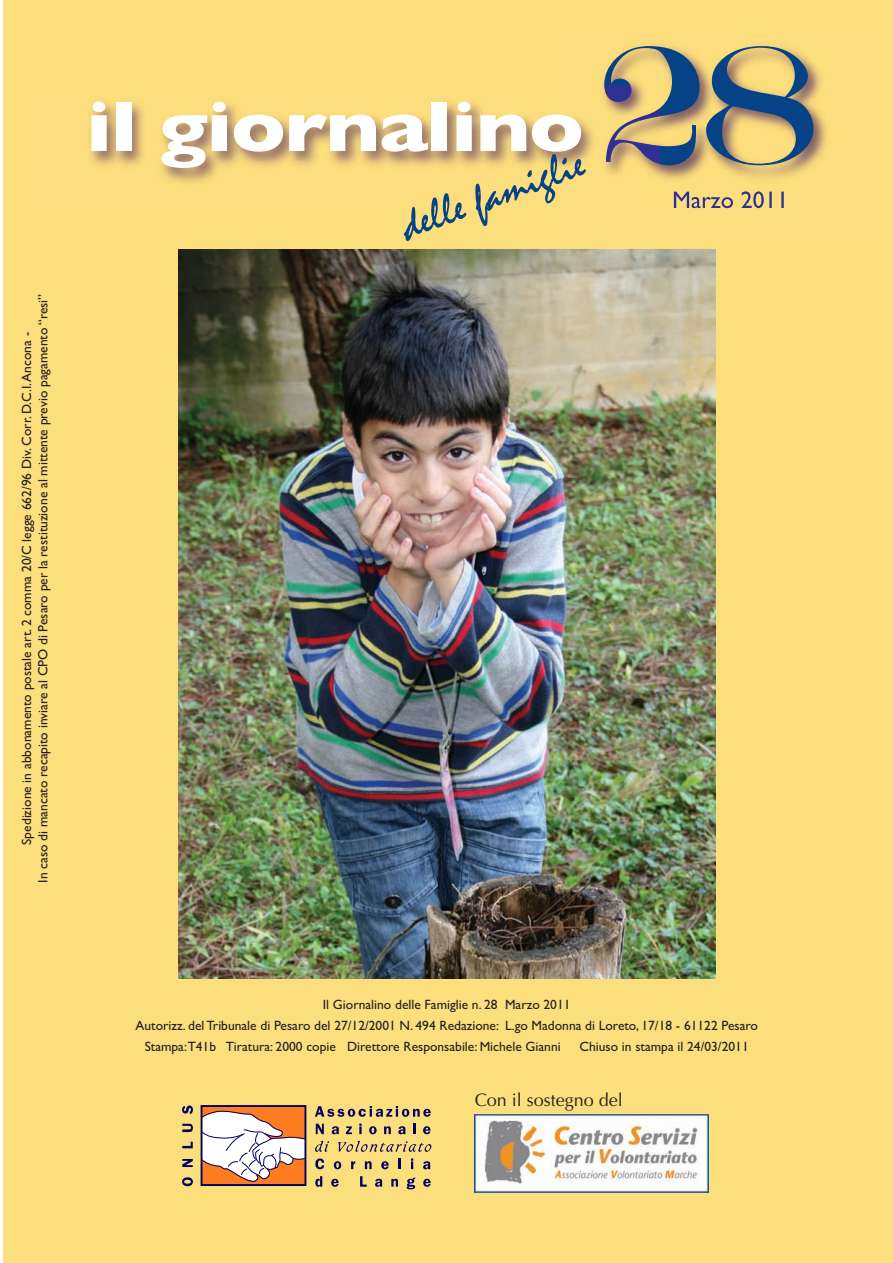
<style>
.page{position:relative;width:893px;height:1263px;background:#fff}
.page>*{position:absolute;margin:0;border:0;box-sizing:border-box;transform-origin:0 0}
.t1{font:180px "Modern";color:#054286;scale:1.4 1}
.t2{font:700 72px "Gill Sans";letter-spacing:-.02em;color:#fff;scale:1.2 1}
.t3{font:45px "Mistral";color:#054286}
.t4{font:18px "Optima";color:#231f20}
.t5{font:13.5px/16.2px "Gill Sans";color:#231f20;text-align:center}
</style>
<div class="page">
<div style="left:3px;top:0;width:890px;height:1263px;background:#fcdf7d"></div>
<img style="left:603px;top:46px;width:224px;height:163px">
<img style="left:674px;top:191px;width:110px;height:17px">
<img style="left:474px;top:1114px;width:234px;height:78px">
<img style="left:90px;top:86px;width:569px;height:118px">
<img style="left:604px;top:86px;width:55px;height:79px">
<img style="left:178px;top:249px;width:538px;height:730px">
<svg style="left:200px;top:1106px;width:103px;height:79px"></svg>
<div style="left:201px;top:1105px;width:105px;height:81px;border:2px solid #000062"></div>
<svg style="left:315px;top:1176px;width:7px;height:11px"></svg>
<svg style="left:331px;top:1179px;width:8px;height:8px"></svg>
<svg style="left:360px;top:1176px;width:7px;height:10px"></svg>
<svg style="left:375px;top:1179px;width:7px;height:8px"></svg>
<svg style="left:391px;top:1179px;width:7px;height:7px"></svg>
<svg style="left:407px;top:1177px;width:8px;height:12px"></svg>
<svg style="left:423px;top:1179px;width:8px;height:8px"></svg>
<svg style="left:315px;top:1158px;width:9px;height:11px"></svg>
<svg style="left:334px;top:1161px;width:7px;height:8px"></svg>
<svg style="left:351px;top:1161px;width:4px;height:8px"></svg>
<svg style="left:365px;top:1161px;width:7px;height:8px"></svg>
<svg style="left:381px;top:1161px;width:8px;height:8px"></svg>
<svg style="left:398px;top:1159px;width:3px;height:10px"></svg>
<svg style="left:411px;top:1158px;width:2px;height:11px"></svg>
<svg style="left:423px;top:1161px;width:7px;height:8px"></svg>
<svg style="left:315px;top:1141px;width:14px;height:11px"></svg>
<svg style="left:338px;top:1141px;width:93px;height:11px"></svg>
<svg style="left:316px;top:1124px;width:8px;height:10px"></svg>
<svg style="left:332px;top:1126px;width:7px;height:8px"></svg>
<svg style="left:346px;top:1126px;width:6px;height:8px"></svg>
<svg style="left:359px;top:1123px;width:3px;height:11px"></svg>
<svg style="left:369px;top:1126px;width:8px;height:8px"></svg>
<svg style="left:384px;top:1126px;width:7px;height:8px"></svg>
<svg style="left:398px;top:1126px;width:8px;height:8px"></svg>
<svg style="left:413px;top:1124px;width:2px;height:10px"></svg>
<svg style="left:423px;top:1126px;width:7px;height:8px"></svg>
<svg style="left:315px;top:1106px;width:116px;height:11px"></svg>
<svg style="left:182px;top:1177px;width:11px;height:9px"></svg>
<svg style="left:182px;top:1159px;width:11px;height:8px"></svg>
<svg style="left:182px;top:1142px;width:11px;height:6px"></svg>
<svg style="left:182px;top:1124px;width:11px;height:8px"></svg>
<svg style="left:182px;top:1105px;width:11px;height:9px"></svg>
<p class="t5" style="left:18px;top:883px;width:590px;rotate:-90deg">Spedizione in abbonamento postale art. 2 comma 20/C legge 662/96 Div. Corr. D.C.I.Ancona -<br>In caso di mancato recapito inviare al CPO di Pesaro per la restituzione al mittente previo pagamento “resi”</p>
<p class="t2" style="left:86px;top:84px;width:417px">il giornalino</p>
<p class="t3" style="left:392px;top:201px;width:194px;rotate:-20deg">delle famiglie</p>
<p class="t1" style="left:599px;top:17px;width:156px">28</p>
<p class="t5" style="left:323px;top:996px;width:249px">Il Giornalino delle Famiglie n. 28 Marzo 2011</p>
<p class="t5" style="left:136px;top:1017px;width:624px">Autorizz. del Tribunale di Pesaro del 27/12/2001 N. 494 Redazione: L.go Madonna di Loreto, 17/18 - 61122 Pesaro</p>
<p class="t5" style="left:145px;top:1038px;width:418px">Stampa:T41b Tiratura: 2000 copie Direttore Responsabile: Michele Gianni</p>
<p class="t5" style="left:579px;top:1038px;width:171px">Chiuso in stampa il 24/03/2011</p>
<p class="t4" style="left:475px;top:1089px;width:150px">Con il sostegno del</p>
</div>
